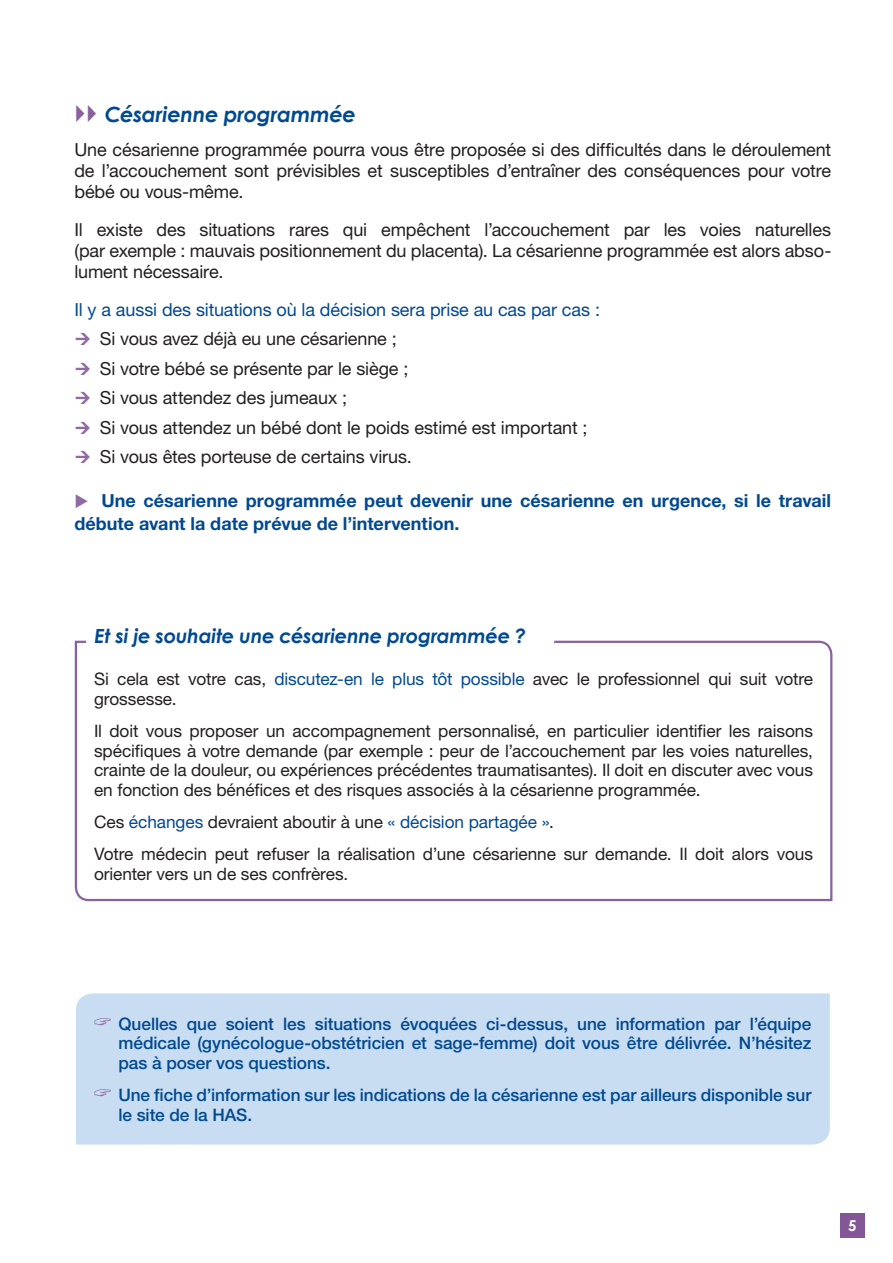
<style>
.page{position:relative;width:893px;height:1263px;background:#fff}
.page>*{position:absolute;margin:0;border:0;box-sizing:border-box;transform-origin:0 0}
.normal_12{font:italic 700 21px "Century Gothic";letter-spacing:-.015em;color:#014990}
.normal_12-2{font:italic 700 19.5px "Century Gothic";letter-spacing:-.015em;color:#014990}
.normal_12-3{font:18px/21px "Helvetica Neue LT Std";letter-spacing:-.005em;color:#231f20;text-align:justify}
.Flèche{font:18px "Helvetica Neue LT Std";letter-spacing:-.01em;color:#231f20}
.puce{font:700 18px/22.5px "Helvetica Neue LT Std";color:#014990}
.normal_12-4{font:18px "Helvetica Neue LT Std";letter-spacing:-.01em;color:#014990}
.normal_12-5{font:17.25px/19.5px "Helvetica Neue LT Std";letter-spacing:-.005em;color:#231f20}
.main{font:500 17.25px/19.5px "Helvetica Neue LT Std";letter-spacing:-.005em;color:#014990;text-align:justify}
.normal_12-6{font:17.25px "Helvetica Neue LT Std";letter-spacing:-.005em;color:#014990}
.t1{font:700 15px "Century Gothic";color:#fff}
.s1{color:#014990}
.s2{color:#231f20}
</style>
<div class="page">
<div style="left:840px;top:1213px;width:25px;height:25px;background:#835796"></div>
<div style="left:76px;top:993px;width:754px;height:151px;background:#c8ddf2"></div>
<svg style="left:74px;top:640px;width:759px;height:262px"></svg>
<svg style="left:86px;top:640px;width:469px;height:11px"></svg>
<svg style="left:95px;top:1018px;width:16px;height:7px"></svg>
<svg style="left:95px;top:1089px;width:16px;height:7px"></svg>
<p class="normal_12" style="left:105px;top:98px;width:253px">Césarienne programmée</p>
<p class="normal_12-3" style="left:74px;top:139px;width:758px">Une césarienne programmée pourra vous être proposée si des difficultés dans le déroulement de l’accouchement sont prévisibles et susceptibles d’entraîner des conséquences pour votre bébé ou vous-même.</p>
<p class="normal_12-3" style="left:74px;top:219px;width:758px">Il existe des situations rares qui empêchent l’accouchement par les voies naturelles (par exemple : mauvais positionnement du placenta). La césarienne programmée est alors abso&shy;lument nécessaire.</p>
<p class="normal_12-4" style="left:74px;top:299px;width:527px">Il y a aussi des situations où la décision sera prise au cas par cas :</p>
<p class="Flèche" style="left:100px;top:328px;width:298px">Si vous avez déjà eu une césarienne ;</p>
<p class="Flèche" style="left:100px;top:358px;width:310px">Si votre bébé se présente par le siège ;</p>
<p class="Flèche" style="left:100px;top:387px;width:249px">Si vous attendez des jumeaux ;</p>
<p class="Flèche" style="left:100px;top:417px;width:489px">Si vous attendez un bébé dont le poids estimé est important ;</p>
<p class="Flèche" style="left:100px;top:446px;width:313px">Si vous êtes porteuse de certains virus.</p>
<p class="puce" style="left:74px;top:489px;width:758px;text-indent:27px">Une césarienne programmée peut devenir une césarienne en urgence, si le travail débute avant la date prévue de l’intervention.</p>
<p class="normal_12-2" style="left:95px;top:621px;width:433px">Et si je souhaite une césarienne programmée ?</p>
<p class="normal_12-5" style="left:94px;top:669px;width:721px">Si cela est votre cas, <span class="s1">discutez-en le plus tôt possible</span> avec le professionnel qui suit votre grossesse.</p>
<p class="normal_12-5" style="left:94px;top:721px;width:721px;text-align:justify">Il doit vous proposer un accompagnement personnalisé, en particulier identifier les raisons spécifiques à votre demande (par exemple : peur de l’accouchement par les voies naturelles, crainte de la douleur, ou expériences précédentes traumatisantes). Il doit en discuter avec vous en fonction des bénéfices et des risques associés à la césarienne programmée.</p>
<p class="normal_12-6" style="left:94px;top:811px;width:461px"><span class="s2">Ces</span> échanges <span class="s2">devraient aboutir à une</span> « décision partagée »<span class="s2">.</span></p>
<p class="normal_12-5" style="left:94px;top:844px;width:720px">Votre médecin peut refuser la réalisation d’une césarienne sur demande. Il doit alors vous orienter vers un de ses confrères.</p>
<p class="main" style="left:118px;top:1014px;width:694px">Quelles que soient les situations évoquées ci-dessus, une information par l’équipe médicale (gynécologue-obstétricien et sage-femme) doit vous être délivrée. N’hésitez pas à poser vos questions.</p>
<p class="main" style="left:118px;top:1085px;width:694px">Une fiche d’information sur les indications de la césarienne est par ailleurs disponible sur le site de la HAS.</p>
<p class="t1" style="left:848px;top:1214px;width:10px">5</p>
</div>
